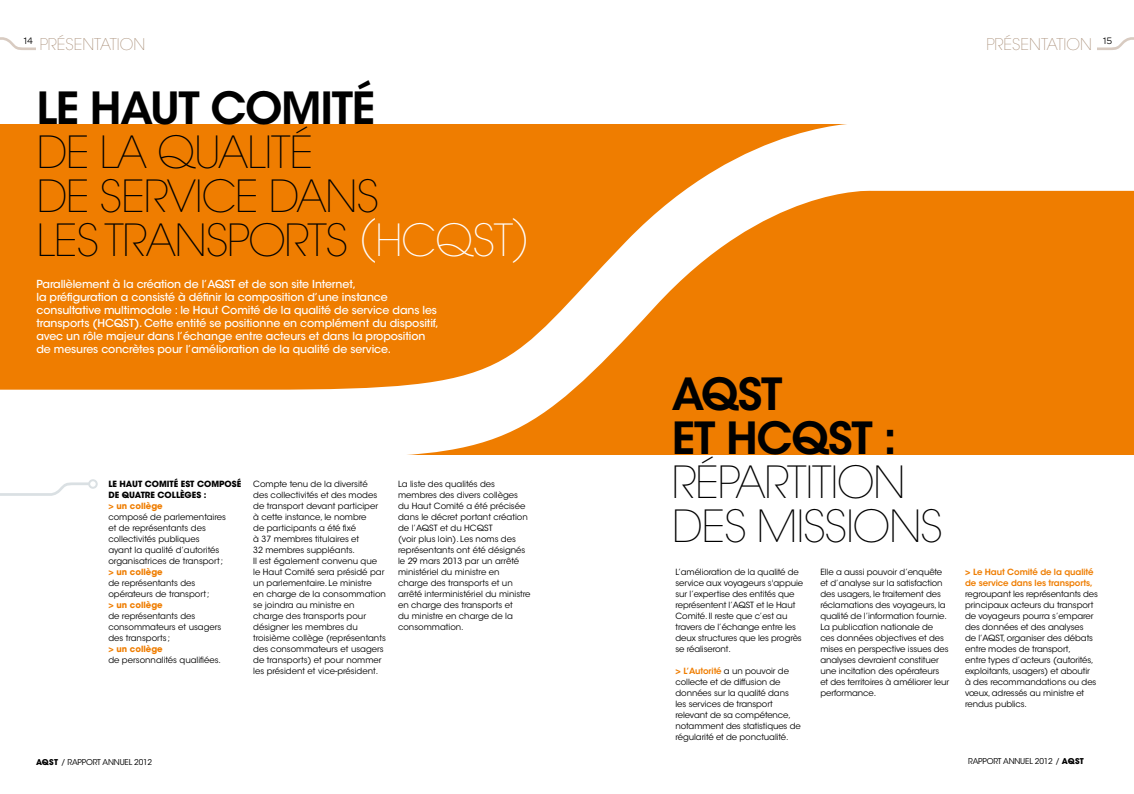
<style>
.page{position:relative;width:1134px;height:794px;background:#fff}
.page>*{position:absolute;margin:0;border:0;box-sizing:border-box;transform-origin:0 0}
.t1{font:200 44px/44px "ITC Avant Garde Std";letter-spacing:-.03em;color:#000}
.t2{font:600 44px/44px "ITC Avant Garde Std";letter-spacing:-.03em;color:#000}
.t3{font:200 16px "ITC Avant Garde Std";color:#a48870}
.t4{font:500 11px/13px "ITC Avant Garde Std";letter-spacing:-.01em;color:#fff}
.t5{font:10px "Omnes";color:#000}
.t6{font:8.5px/11px "ITC Avant Garde Std";letter-spacing:-.01em;color:#000}
.t7{font:600 8.5px/11px "ITC Avant Garde Std";letter-spacing:-.01em;color:#ef7d00}
.t8{font:8px "ITC Avant Garde Std";letter-spacing:-.02em;color:#000}
.s1{color:#fff}
.s2{font-weight:700}
.s3{font-weight:600;font-size:9px;color:#ef7d00}
.s4{font-weight:700;color:#ef7d00}
.s5{font-weight:600;color:#ef7d00}
.s6{font-size:9px}
</style>
<div class="page">
<svg style="left:0;top:37px;width:36px;height:13px"></svg>
<svg style="left:1098px;top:37px;width:36px;height:13px"></svg>
<svg style="left:0;top:124px;width:1134px;height:330px;fill:#ef7d00"></svg>
<svg style="left:0;top:483px;width:88px;height:13px"></svg>
<div style="left:88px;top:479px;width:10px;height:10px;border:2px solid #dae0e3;border-radius:50%"></div>
<h2 class="t3" style="left:40px;top:35px;width:107px">PRÉSENTATION</h2>
<h2 class="t3" style="left:986px;top:35px;width:107px">PRÉSENTATION</h2>
<p class="t5" style="left:24px;top:35px;width:11px">14</p>
<p class="t5" style="left:1103px;top:35px;width:10px">15</p>
<h1 class="t2" style="left:36px;top:86px;width:340px">LE HAUT COMITÉ</h1>
<h1 class="t1" style="left:36px;top:131px;width:496px">DE LA QUALITÉ<br>DE SERVICE DANS<br>LES TRANSPORTS <span class="s1">(HCQST)</span></h1>
<p class="t4" style="left:36px;top:277px;width:404px">Parallèlement à la création de l’AQST et de son site Internet,<br>la préfiguration a consisté à définir la composition d’une instance consultative multimodale : le Haut Comité de la qualité de service dans les transports (HCQST). Cette entité se positionne en complément du dispositif, avec un rôle majeur dans l’échange entre acteurs et dans la proposition de mesures concrètes pour l’amélioration de la qualité de service.</p>
<p class="t6" style="left:108px;top:479px;width:134px"><span class="s2">LE HAUT COMITÉ EST COMPOSÉ<br>DE QUATRE COLLÈGES :<br></span><span class="s3">&gt;</span> <span class="s4">un collège<br></span>composé de parlementaires<br>et de représentants des collectivités publiques<br>ayant la qualité d’autorités organisatrices de transport;<br><span class="s3">&gt;</span> <span class="s4">un collège<br></span>de représentants des opérateurs de transport;<br><span class="s3">&gt;</span> <span class="s4">un collège<br></span>de représentants des consommateurs et usagers<br>des transports ;<br><span class="s3">&gt;</span> <span class="s4">un collège<br></span>de personnalités qualifiées.</p>
<p class="t6" style="left:253px;top:479px;width:134px">Compte tenu de la diversité<br>des collectivités et des modes de transport devant participer à cette instance, le nombre<br>de participants a été fixé<br>à 37 membres titulaires et<br>32 membres suppléants.<br>Il est également convenu que le Haut Comité sera présidé par un parlementaire. Le ministre<br>en charge de la consommation se joindra au ministre en charge des transports pour désigner les membres du troisième collège (représentants des consommateurs et usagers de transports) et pour nommer les président et vice-président.</p>
<p class="t6" style="left:398px;top:479px;width:134px">La liste des qualités des membres des divers collèges du Haut Comité a été précisée dans le décret portant création de l’AQST et du HCQST<br>(voir plus loin). Les noms des représentants ont été désignés le 29 mars 2013 par un arrêté ministériel du ministre en charge des transports et un arrêté interministériel du ministre en charge des transports et<br>du ministre en charge de la consommation.</p>
<h1 class="t2" style="left:672px;top:372px;width:226px">AQST<br>ET HCQST :</h1>
<h1 class="t1" style="left:672px;top:461px;width:272px">RÉPARTITION<br>DES MISSIONS</h1>
<p class="t6" style="left:675px;top:567px;width:129px">L’amélioration de la qualité de service aux voyageurs s'appuie sur l’expertise des entités que représentent l’AQST et le Haut<br>Comité. Il reste que c’est au travers de l’échange entre les deux structures que les progrès se réaliseront.</p>
<p class="t6" style="left:675px;top:666px;width:127px"><span class="s3">&gt;</span> <span class="s5">L’Autorité</span> a un pouvoir de collecte et de diffusion de données sur la qualité dans les services de transport relevant de sa compétence, notamment des statistiques de régularité et de ponctualité.</p>
<p class="t6" style="left:820px;top:567px;width:130px">Elle a aussi pouvoir d’enquête et d’analyse sur la satisfaction des usagers, le traitement des réclamations des voyageurs, la qualité de l’information fournie.<br>La publication nationale de ces données objectives et des mises en perspective issues des analyses devraient constituer une incitation des opérateurs et des territoires à améliorer leur performance.</p>
<p class="t7" style="left:965px;top:566px;width:130px"><span class="s6">&gt;</span> Le Haut Comité de la qualité de service dans les transports,</p>
<p class="t6" style="left:965px;top:589px;width:134px">regroupant les représentants des principaux acteurs du transport de voyageurs pourra s’emparer des données et des analyses<br>de l’AQST, organiser des débats entre modes de transport,<br>entre types d’acteurs (autorités, exploitants, usagers) et aboutir à des recommandations ou des vœux, adressés au ministre et rendus publics.</p>
<p class="t8" style="left:36px;top:757px;width:118px"><span class="s2">AQST</span> / RAPPORT ANNUEL 2012</p>
<p class="t8" style="left:968px;top:756px;width:117px">RAPPORT ANNUEL 2012 / <span class="s2">AQST</span></p>
</div>
